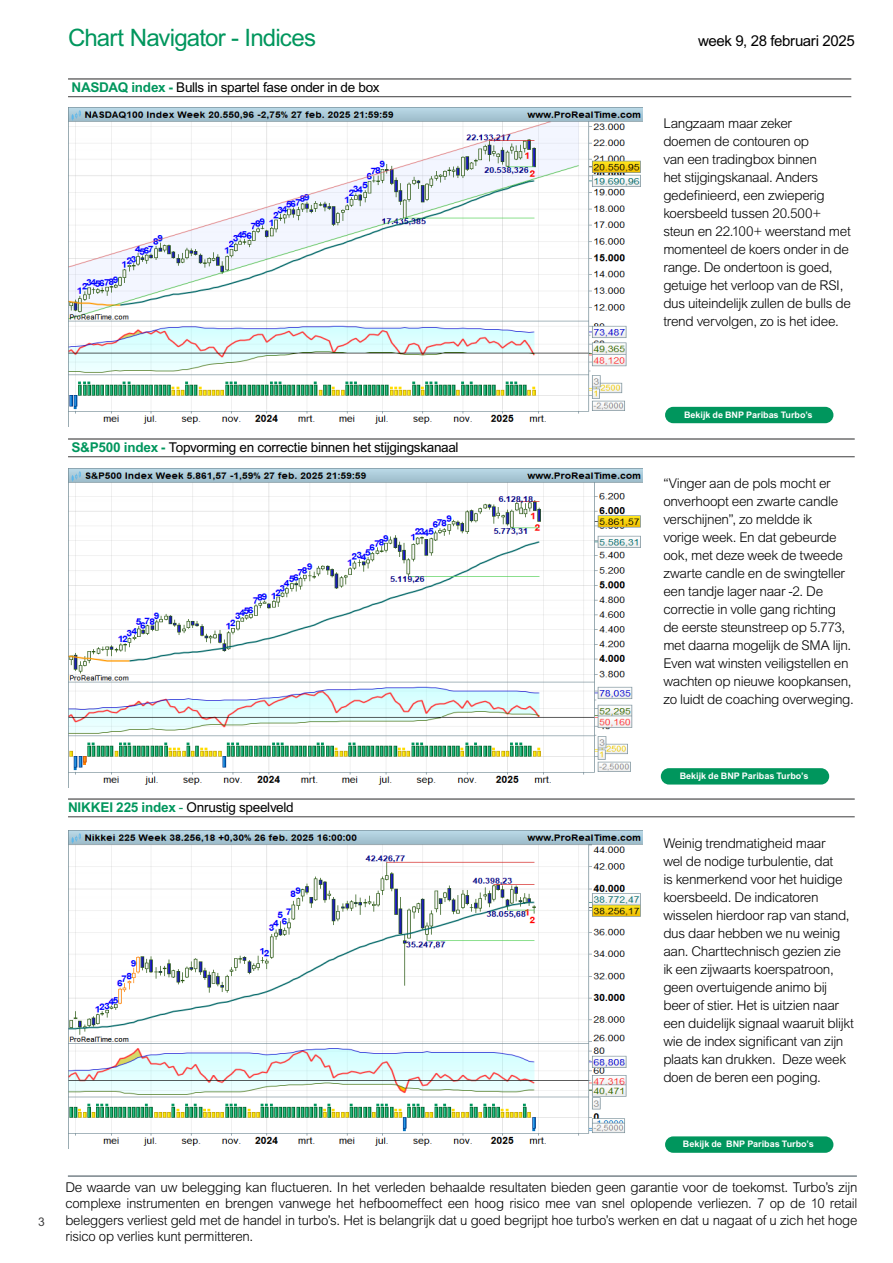
<style>
.page{position:relative;width:893px;height:1263px;background:#fff}
.page>*{position:absolute;margin:0;border:0;box-sizing:border-box;transform-origin:0 0}
.Heading_Table_Double{font:24px "Arial MT Std";letter-spacing:-.035em;color:#00965d}
.Heading_Table_Double-2{font:15px "Arial MT Std";letter-spacing:-.025em;color:#000}
.Body{font:300 13.5px/18px "Arial MT Std";letter-spacing:-.025em;color:#000}
.t1{font:13.5px "Arial MT Std";letter-spacing:-.02em;color:#000}
.t2{font:12px "Arial MT Std";color:#3e3e3f}
.t3{font:700 9px "Arial MT Std";color:#fff}
.s1{font-weight:700;color:#00965d}
.s2{color:#00965d}
</style>
<div class="page">
<hr style="left:68px;top:1175px;width:789px;height:2px;background:#78848a">
<hr style="left:68px;top:438px;width:787px;height:2px;background:#3e3e3f">
<hr style="left:68px;top:456px;width:787px;height:1px;background:#3e3e3f">
<img style="left:68px;top:468px;width:574px;height:319px">
<div style="left:661px;top:768px;width:168px;height:16px;background:#00965d;border-radius:8px"></div>
<hr style="left:68px;top:798px;width:787px;height:2px;background:#3e3e3f">
<hr style="left:68px;top:816px;width:787px;height:1px;background:#3e3e3f">
<img style="left:68px;top:830px;width:574px;height:319px">
<div style="left:665px;top:1136px;width:168px;height:17px;background:#00965d;border-radius:8px"></div>
<hr style="left:68px;top:78px;width:783px;height:2px;background:#3e3e3f">
<hr style="left:68px;top:96px;width:783px;height:1px;background:#3e3e3f">
<img style="left:68px;top:107px;width:574px;height:319px">
<div style="left:665px;top:407px;width:168px;height:16px;background:#00965d;border-radius:8px"></div>
<p class="Heading_Table_Double" style="left:68px;top:24px;width:250px">Chart Navigator - Indices</p>
<p class="Heading_Table_Double-2" style="left:698px;top:32px;width:158px">week 9, 28 februari 2025</p>
<p class="t1" style="left:71px;top:80px;width:310px"><span class="s1">NASDAQ index -</span> Bulls in spartel fase onder in de box</p>
<p class="Body" style="left:663px;top:115px;width:189px">Langzaam maar zeker<br>doemen de contouren op<br>van een tradingbox binnen<br>het stijgingskanaal. Anders gedefinieerd, een zwieperig koersbeeld tussen 20.500+ steun en 22.100+ weerstand met momenteel de koers onder in de range. De ondertoon is goed, getuige het verloop van de RSI, dus uiteindelijk zullen de bulls de trend vervolgen, zo is het idee.</p>
<p class="t1" style="left:71px;top:440px;width:389px"><span class="s1">S&amp;P500 index -</span> Topvorming en correctie binnen het stijgingskanaal</p>
<p class="t3" style="left:684px;top:409px;width:130px">Bekijk de BNP Paribas Turbo’s</p>
<p class="Body" style="left:663px;top:475px;width:192px">“Vinger aan de pols mocht er onverhoopt een zwarte candle verschijnen”, zo meldde ik<br>vorige week. En dat gebeurde ook, met deze week de tweede zwarte candle en de swingteller een tandje lager naar -2. De correctie in volle gang richting de eerste steunstreep op 5.773, met daarna mogelijk de SMA lijn.<br>Even wat winsten veiligstellen en wachten op nieuwe koopkansen, zo luidt de coaching overweging.</p>
<p class="t1" style="left:68px;top:800px;width:227px"><span class="s1">NIKKEI 225 index</span> <span class="s2">-</span> Onrustig speelveld</p>
<p class="t3" style="left:680px;top:771px;width:130px">Bekijk de BNP Paribas Turbo’s</p>
<p class="Body" style="left:663px;top:835px;width:192px">Weinig trendmatigheid maar<br>wel de nodige turbulentie, dat<br>is kenmerkend voor het huidige koersbeeld. De indicatoren wisselen hierdoor rap van stand, dus daar hebben we nu weinig aan. Charttechnisch gezien zie<br>ik een zijwaarts koerspatroon, geen overtuigende animo bij beer of stier. Het is uitzien naar een duidelijk signaal waaruit blijkt wie de index significant van zijn plaats kan drukken. Deze week doen de beren een poging.</p>
<p class="t2" style="left:38px;top:1215px;width:8px">3</p>
<p class="t3" style="left:683px;top:1139px;width:132px">Bekijk de BNP Paribas Turbo’s</p>
<p class="Body" style="left:65px;top:1179px;width:794px;line-height:16.5px;text-align:justify">De waarde van uw belegging kan fluctueren. In het verleden behaalde resultaten bieden geen garantie voor de toekomst. Turbo’s zijn complexe instrumenten en brengen vanwege het hefboomeffect een hoog risico mee van snel oplopende verliezen. 7 op de 10 retail beleggers verliest geld met de handel in turbo’s. Het is belangrijk dat u goed begrijpt hoe turbo’s werken en dat u nagaat of u zich het hoge risico op verlies kunt permitteren.</p>
</div>
